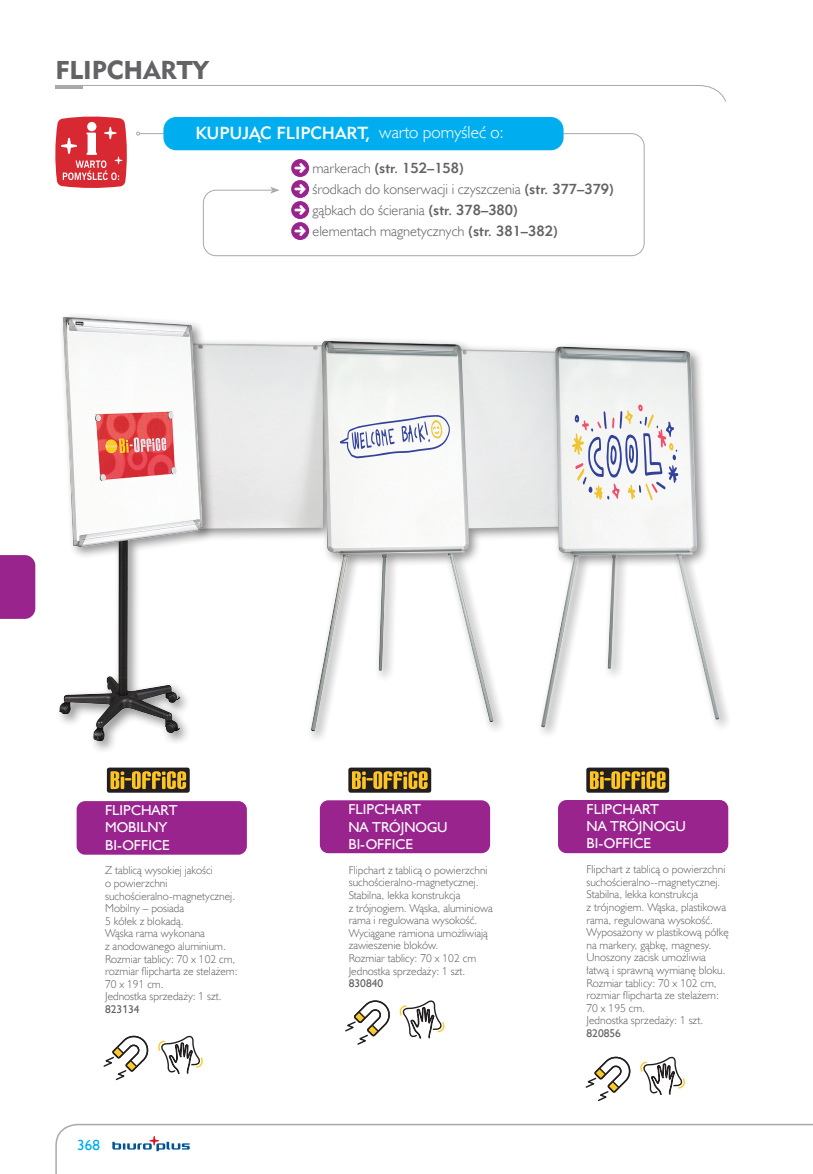
<style>
.page{position:relative;width:813px;height:1174px;background:#fff}
.page>*{position:absolute;margin:0;border:0;box-sizing:border-box;transform-origin:0 0}
.SPIS_TRŚCI_OK{font:25.65px "Geometric 415 Blk EU";color:#636366}
.KUPUJĄC_DYSKIETKI{font:17.4px "Geometric 415 Md EU";color:#fff}
.warto_pomyśleć_o{font:17.4px "Humanst 521 Lt EU";color:#fff}
.t1{font:15px "Humanst 521 EU";color:#00aeef}
.pamietac_o{font:14.4px "Humanst 521 Lt EU";color:#636366}
.opis_produktów{font:14.4px/17.2px "Humanst 521 EU";color:#fff}
.pamietac_o-2{font:14.4px "Geometric 415 Md EU";color:#636366}
.Nazwa_modułu_B{font:14.4px "Humanst 521 EU";color:#fff}
.Nazwa_modułu_A{font:14.4px "Humanst 521 EU";color:#fff}
.Nazwa_modułu_C{font:14.4px "Humanst 521 EU";color:#fff}
.opis_produktów-2{font:11.4px/12.6px "Humanst 521 Lt EU";color:#636366}
.opis_produktów-3{font:11.4px "Humanst 521 EU";color:#636366}
.s1{font-family:"Humanst 521 Lt EU"}
.s2{font-family:"Geometric 415 Md EU"}
</style>
<div class="page">
<svg style="left:55px;top:85px;width:671px;height:17px"></svg>
<hr style="left:55px;top:86px;width:28px;height:3px;background:#a8a9ad">
<svg style="left:55px;top:1123px;width:757px;height:51px"></svg>
<svg style="left:112px;top:1136px;width:77px;height:15px"></svg>
<div style="left:0;top:555px;width:35px;height:64px;background:#99248e"></div>
<img style="left:216px;top:341px;width:320px;height:390px">
<svg style="left:338px;top:409px;width:118px;height:54px"></svg>
<div style="left:55px;top:312px;width:161px;height:442px;background:#231f20;opacity:.5"></div>
<img style="left:59px;top:317px;width:141px;height:424px">
<div style="left:536px;top:342px;width:195px;height:398px;background:#231f20;opacity:.5"></div>
<img style="left:541px;top:346px;width:178px;height:381px">
<svg style="left:567px;top:400px;width:119px;height:115px"></svg>
<div style="left:320px;top:800px;width:170px;height:53px;background:#99248e;border-radius:9px"></div>
<div style="left:348px;top:767px;width:83px;height:25px;background:#231f20;border-radius:2px"></div>
<svg style="left:352px;top:771px;width:75px;height:18px"></svg>
<svg style="left:345px;top:1000px;width:44px;height:44px"></svg>
<svg style="left:399px;top:1000px;width:45px;height:38px"></svg>
<div style="left:77px;top:801px;width:170px;height:53px;background:#99248e;border-radius:9px"></div>
<div style="left:107px;top:767px;width:83px;height:25px;background:#231f20;border-radius:2px"></div>
<svg style="left:110px;top:771px;width:76px;height:18px"></svg>
<svg style="left:103px;top:1035px;width:45px;height:45px"></svg>
<svg style="left:158px;top:1035px;width:45px;height:39px"></svg>
<div style="left:557px;top:800px;width:171px;height:53px;background:#99248e;border-radius:9px"></div>
<div style="left:586px;top:767px;width:82px;height:25px;background:#231f20;border-radius:2px"></div>
<svg style="left:589px;top:771px;width:76px;height:18px"></svg>
<svg style="left:585px;top:1056px;width:45px;height:45px"></svg>
<svg style="left:640px;top:1056px;width:44px;height:39px"></svg>
<svg style="left:140px;top:133px;width:504px;height:123px"></svg>
<svg style="left:270px;top:187px;width:9px;height:7px"></svg>
<div style="left:291px;top:159px;width:18px;height:18px;background:#99248e;border-radius:50%"></div>
<svg style="left:294px;top:163px;width:12px;height:10px"></svg>
<div style="left:291px;top:180px;width:18px;height:18px;background:#99248e;border-radius:50%"></div>
<svg style="left:294px;top:184px;width:12px;height:10px"></svg>
<div style="left:291px;top:201px;width:18px;height:18px;background:#99248e;border-radius:50%"></div>
<svg style="left:294px;top:205px;width:12px;height:10px"></svg>
<div style="left:291px;top:222px;width:18px;height:18px;background:#99248e;border-radius:50%"></div>
<svg style="left:294px;top:226px;width:12px;height:10px"></svg>
<div style="left:163px;top:117px;width:400px;height:33px;background:#00aeef;border-radius:13px"></div>
<svg style="left:55px;top:116px;width:72px;height:72px;background:#df535a"></svg>
<p class="SPIS_TRŚCI_OK" style="left:55px;top:54px;width:155px">FLIPCHARTY</p>
<p class="KUPUJĄC_DYSKIETKI" style="left:195px;top:122px;width:177px">KUPUJĄC FLIPCHART,</p>
<p class="warto_pomyśleć_o" style="left:379px;top:121px;width:126px">warto pomyśleć o:</p>
<p class="pamietac_o-2" style="left:312px;top:159px;width:153px"><span class="s1">markerach</span> (str. 152–158)</p>
<p class="pamietac_o" style="left:312px;top:180px;width:303px">środkach do konserwacji i czyszczenia <span class="s2">(str. 377–379)</span></p>
<p class="pamietac_o" style="left:312px;top:201px;width:207px">gąbkach do ścierania <span class="s2">(str. 378–380)</span></p>
<p class="pamietac_o" style="left:312px;top:222px;width:247px">elementach magnetycznych <span class="s2">(str. 381–382)</span></p>
<p class="opis_produktów" style="left:105px;top:801px;width:74px">FLIPCHART<br>MOBILNY</p>
<p class="opis_produktów" style="left:105px;top:836px;width:66px">BI-OFFICE</p>
<p class="opis_produktów-2" style="left:105px;top:864px;width:132px">Z tablicą wysokiej jakości<br>o powierzchni suchościeralno-magnetycznej.<br>Mobilny – posiada<br>5 kółek z blokadą.</p>
<p class="opis_produktów-2" style="left:105px;top:927px;width:134px">Wąska rama wykonana<br>z anodowanego aluminium.<br>Rozmiar tablicy: 70 x 102 cm, rozmiar flipcharta ze stelażem:<br>70 x 191 cm.</p>
<p class="opis_produktów-2" style="left:105px;top:990px;width:118px">Jednostka sprzedaży: 1 szt.</p>
<p class="opis_produktów-3" style="left:105px;top:1002px;width:36px">823134</p>
<h3 class="t1" style="left:77px;top:1135px;width:24px">368</h3>
<p class="Nazwa_modułu_A" style="left:348px;top:800px;width:74px">FLIPCHART</p>
<p class="Nazwa_modułu_B" style="left:348px;top:818px;width:101px">NA TRÓJNOGU</p>
<p class="Nazwa_modułu_C" style="left:348px;top:835px;width:66px">BI-OFFICE</p>
<p class="opis_produktów-2" style="left:348px;top:863px;width:146px">Flipchart z tablicą o powierzchni suchościeralno-magnetycznej.<br>Stabilna, lekka konstrukcja<br>z trójnogiem. Wąska, aluminiowa rama i regulowana wysokość.<br>Wyciągane ramiona umożliwiają zawieszenie bloków.<br>Rozmiar tablicy: 70 x 102 cm</p>
<p class="opis_produktów-2" style="left:348px;top:964px;width:118px">Jednostka sprzedaży: 1 szt.</p>
<p class="opis_produktów-3" style="left:348px;top:975px;width:36px">830840</p>
<p class="opis_produktów" style="left:586px;top:800px;width:101px">FLIPCHART<br>NA TRÓJNOGU<br>BI-OFFICE</p>
<p class="opis_produktów-2" style="left:586px;top:863px;width:144px">Flipchart z tablicą o powierzchni suchościeralno--magnetycznej.<br>Stabilna, lekka konstrukcja<br>z trójnogiem. Wąska, plastikowa rama, regulowana wysokość.<br>Wyposażony w plastikową półkę na markery, gąbkę, magnesy.<br>Unoszony zacisk umożliwia łatwą i sprawną wymianę bloku.<br>Rozmiar tablicy: 70 x 102 cm, rozmiar flipcharta ze stelażem:<br>70 x 195 cm.</p>
<p class="opis_produktów-2" style="left:586px;top:1014px;width:118px">Jednostka sprzedaży: 1 szt.</p>
<p class="opis_produktów-3" style="left:586px;top:1026px;width:36px">820856</p>
</div>
